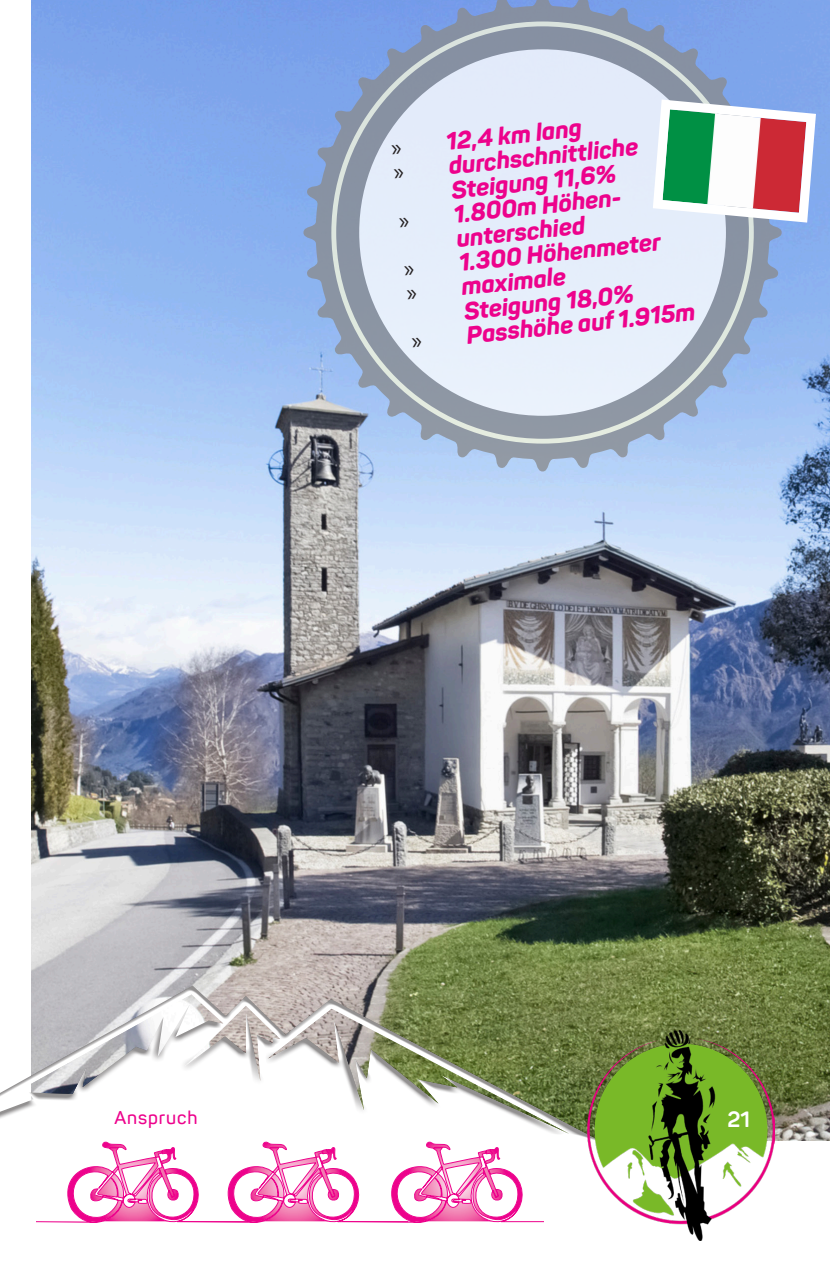
<style>
.page{position:relative;width:830px;height:1276px;background:#fff}
.page>*{position:absolute;margin:0;border:0;box-sizing:border-box;transform-origin:0 0}
.t1{font:italic 800 24.3px "Panton";color:#ed028c}
.t2{font:700 21.82px "Panton";color:#fff}
.t3{font:600 18.22px "Panton";letter-spacing:.05em;color:#ed028c}
.s1{font-family:"Myriad Pro";font-weight:400;font-style:normal;color:#231f20}
</style>
<div class="page">
<img style="left:32px;top:0;width:797px;height:1140px">
<svg style="left:0;top:984px;width:604px;height:156px"></svg>
<img style="left:587px;top:1030px;width:186px;height:210px">
<svg style="left:303px;top:0;width:478px;height:471px"></svg>
<svg style="left:331px;top:22px;width:422px;height:421px;fill:#8b97a4"></svg>
<div style="left:359px;top:49px;width:366px;height:367px;background:#e4edfb;border-radius:50%"></div>
<svg style="left:653px;top:95px;width:167px;height:132px"></svg>
<svg style="left:37px;top:1141px;width:506px;height:82px"></svg>
<p class="t1" style="left:390px;top:138px;width:193px;rotate:-6deg"><span class="s1">»</span> 12,4 km lang</p>
<p class="t1" style="left:392px;top:162px;width:247px;rotate:-6deg"><span class="s1">»</span> durchschnittliche</p>
<p class="t1" style="left:450px;top:180px;width:167px;rotate:-6deg">Steigung 11,6%</p>
<p class="t1" style="left:397px;top:210px;width:225px;rotate:-6deg"><span class="s1">»</span> 1.800m Höhen-</p>
<p class="t1" style="left:455px;top:229px;width:130px;rotate:-6deg">unterschied</p>
<p class="t1" style="left:402px;top:259px;width:259px;rotate:-6deg"><span class="s1">»</span> 1.300 Höhenmeter</p>
<p class="t1" style="left:405px;top:283px;width:162px;rotate:-6deg"><span class="s1">»</span> maximale</p>
<p class="t1" style="left:463px;top:301px;width:172px;rotate:-6deg">Steigung 18,0%</p>
<p class="t1" style="left:410px;top:331px;width:287px;rotate:-6deg"><span class="s1">»</span> Passhöhe auf 1.915m</p>
<p class="t3" style="left:114px;top:1110px;width:85px">Anspruch</p>
<p class="t2" style="left:727px;top:1107px;width:24px">21</p>
</div>
